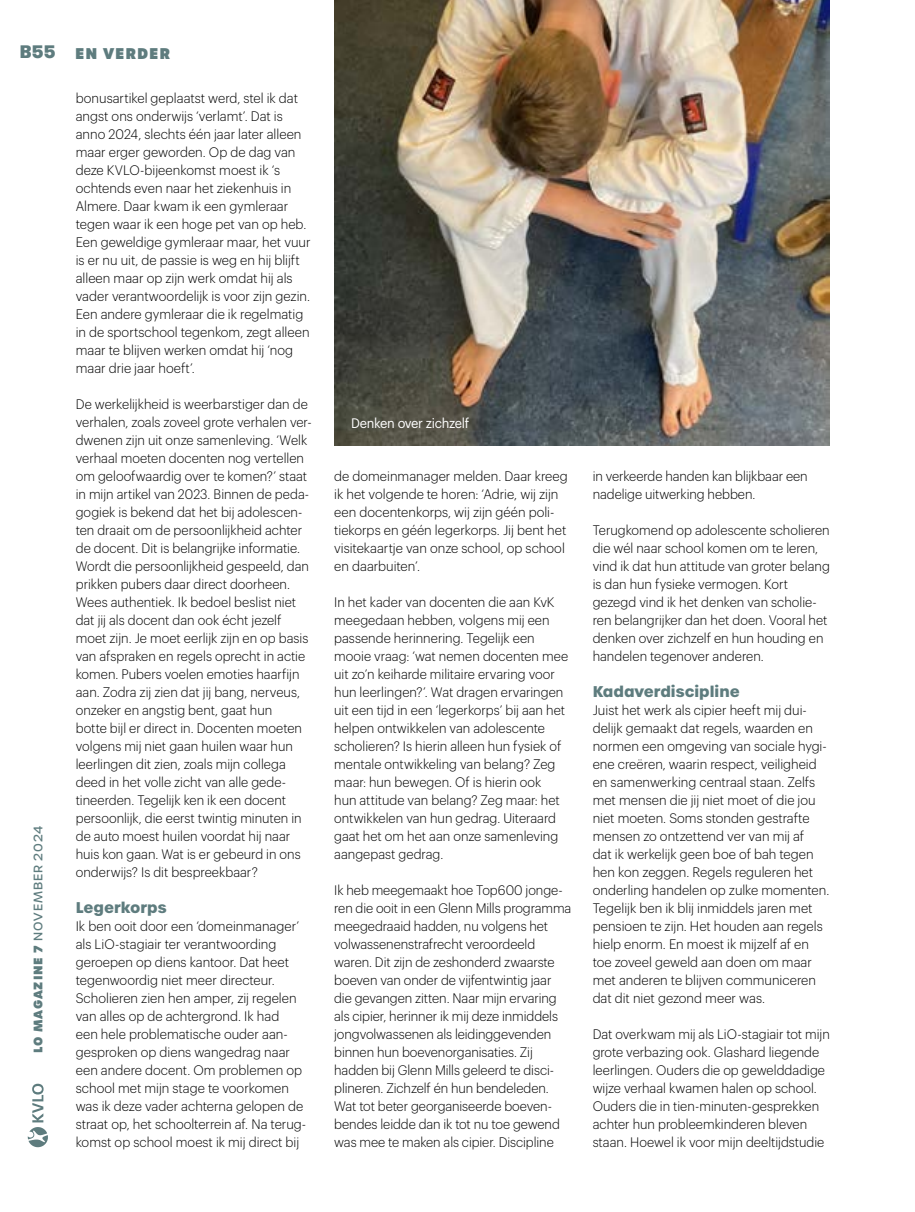
<style>
.page{position:relative;width:915px;height:1212px;background:#fff}
.page>*{position:absolute;margin:0;border:0;box-sizing:border-box;transform-origin:0 0}
.t1{font:900 18px "GT Walsheim Pro";color:#5e7c7e}
.t2{font:700 15px "Urbane";color:#5e7c7e}
.t3{font:800 15px "Urbane";letter-spacing:.07em;color:#5e7c7e}
.t4{font:300 13.5px/18px "Graphik";color:#000;scale:.95 1}
.t5{font:300 13.5px/18px "Graphik";color:#000;scale:.96 1}
.t6{font:13.5px "Graphik";letter-spacing:-.025em;color:#fff;scale:.95 1}
.t7{font:500 12px "Urbane";letter-spacing:.075em;color:#5e7c7e}
.s1{font-weight:800}
</style>
<div class="page">
<svg style="left:28px;top:1084px;width:20px;height:63px"></svg>
<img style="left:334px;top:0;width:495px;height:445px">
<h1 class="t1" style="left:20px;top:40px;width:37px">B55</h1>
<p class="t7" style="left:30px;top:1053px;width:229px;rotate:-90deg"><span class="s1">LO MAGAZINE 7</span> NOVEMBER 2024</p>
<p class="t3" style="left:75px;top:43px;width:96px">EN VERDER</p>
<p class="t5" style="left:76px;top:88px;width:246px">bonusartikel geplaatst werd, stel ik dat angst ons onderwijs ‘verlamt’. Dat is anno 2024, slechts één jaar later alleen maar erger geworden. Op de dag van deze KVLO-bijeenkomst moest ik ‘s ochtends even naar het ziekenhuis in Almere. Daar kwam ik een gymleraar tegen waar ik een hoge pet van op heb.<br>Een geweldige gymleraar maar, het vuur is er nu uit, de passie is weg en hij blijft alleen maar op zijn werk omdat hij als vader verantwoordelijk is voor zijn gezin.<br>Een andere gymleraar die ik regelmatig in de sportschool tegenkom, zegt alleen maar te blijven werken omdat hij ‘nog maar drie jaar hoeft’.</p>
<p class="t4" style="left:76px;top:394px;width:250px">De werkelijkheid is weerbarstiger dan de verhalen, zoals zoveel grote verhalen ver&shy;dwenen zijn uit onze samenleving. ‘Welk verhaal moeten docenten nog vertellen om geloofwaardig over te komen?’ staat in mijn artikel van 2023. Binnen de peda&shy;gogiek is bekend dat het bij adolescen&shy;ten draait om de persoonlijkheid achter de docent. Dit is belangrijke informatie.<br>Wordt die persoonlijkheid gespeeld, dan prikken pubers daar direct doorheen.<br>Wees authentiek. Ik bedoel beslist niet dat jij als docent dan ook écht jezelf moet zijn. Je moet eerlijk zijn en op basis van afspraken en regels oprecht in actie komen. Pubers voelen emoties haarfijn aan. Zodra zij zien dat jij bang, nerveus, onzeker en angstig bent, gaat hun<br>botte bijl er direct in. Docenten moeten volgens mij niet gaan huilen waar hun leerlingen dit zien, zoals mijn collega deed in het volle zicht van alle gede&shy;tineerden. Tegelijk ken ik een docent persoonlijk, die eerst twintig minuten in de auto moest huilen voordat hij naar huis kon gaan. Wat is er gebeurd in ons onderwijs? Is dit bespreekbaar?</p>
<p class="t2" style="left:76px;top:897px;width:92px">Legerkorps</p>
<p class="t5" style="left:76px;top:916px;width:241px">Ik ben ooit door een ‘domeinmanager’ als LiO-stagiair ter verantwoording geroepen op diens kantoor. Dat heet tegenwoordig niet meer directeur.<br>Scholieren zien hen amper, zij regelen van alles op de achtergrond. Ik had<br>een hele problematische ouder aan&shy;gesproken op diens wangedrag naar een andere docent. Om problemen op school met mijn stage te voorkomen was ik deze vader achterna gelopen de straat op, het schoolterrein af. Na terug&shy;komst op school moest ik mij direct bij</p>
<p class="t6" style="left:351px;top:412px;width:125px">Denken over zichzelf</p>
<p class="t5" style="left:334px;top:466px;width:245px">de domeinmanager melden. Daar kreeg ik het volgende te horen: ‘Adrie, wij zijn een docentenkorps, wij zijn géén poli&shy;tiekorps en géén legerkorps. Jij bent het visitekaartje van onze school, op school en daarbuiten’.</p>
<p class="t4" style="left:334px;top:592px;width:248px">In het kader van docenten die aan KvK meegedaan hebben, volgens mij een passende herinnering. Tegelijk een mooie vraag: ‘wat nemen docenten mee uit zo’n keiharde militaire ervaring voor hun leerlingen?’. Wat dragen ervaringen uit een tijd in een ‘legerkorps’ bij aan het helpen ontwikkelen van adolescente scholieren? Is hierin alleen hun fysiek of mentale ontwikkeling van belang? Zeg maar: hun bewegen. Of is hierin ook<br>hun attitude van belang? Zeg maar: het ontwikkelen van hun gedrag. Uiteraard gaat het om het aan onze samenleving aangepast gedrag.</p>
<p class="t4" style="left:334px;top:880px;width:251px">Ik heb meegemaakt hoe Top600 jonge&shy;ren die ooit in een Glenn Mills programma meegedraaid hadden, nu volgens het volwassenenstrafrecht veroordeeld waren. Dit zijn de zeshonderd zwaarste boeven van onder de vijfentwintig jaar die gevangen zitten. Naar mijn ervaring als cipier, herinner ik mij deze inmiddels jongvolwassenen als leidinggevenden binnen hun boevenorganisaties. Zij hadden bij Glenn Mills geleerd te disci&shy;plineren. Zichzelf én hun bendeleden.<br>Wat tot beter georganiseerde boeven&shy;bendes leidde dan ik tot nu toe gewend was mee te maken als cipier. Discipline</p>
<p class="t4" style="left:592px;top:466px;width:228px">in verkeerde handen kan blijkbaar een nadelige uitwerking hebben.</p>
<p class="t4" style="left:592px;top:520px;width:251px">Terugkomend op adolescente scholieren die wél naar school komen om te leren, vind ik dat hun attitude van groter belang is dan hun fysieke vermogen. Kort gezegd vind ik het denken van scholie&shy;ren belangrijker dan het doen. Vooral het denken over zichzelf en hun houding en handelen tegenover anderen.</p>
<p class="t2" style="left:592px;top:681px;width:149px">Kadaverdiscipline</p>
<p class="t5" style="left:592px;top:700px;width:248px">Juist het werk als cipier heeft mij dui&shy;delijk gemaakt dat regels, waarden en normen een omgeving van sociale hygi&shy;ëne creëren, waarin respect, veiligheid en samenwerking centraal staan. Zelfs met mensen die jij niet moet of die jou niet moeten. Soms stonden gestrafte mensen zo ontzettend ver van mij af<br>dat ik werkelijk geen boe of bah tegen hen kon zeggen. Regels reguleren het onderling handelen op zulke momenten.<br>Tegelijk ben ik blij inmiddels jaren met pensioen te zijn. Het houden aan regels hielp enorm. En moest ik mijzelf af en toe zoveel geweld aan doen om maar met anderen te blijven communiceren dat dit niet gezond meer was.</p>
<p class="t4" style="left:592px;top:1024px;width:251px">Dat overkwam mij als LiO-stagiair tot mijn grote verbazing ook. Glashard liegende leerlingen. Ouders die op gewelddadige wijze verhaal kwamen halen op school.<br>Ouders die in tien-minuten-gesprekken achter hun probleemkinderen bleven staan. Hoewel ik voor mijn deeltijdstudie</p>
</div>
